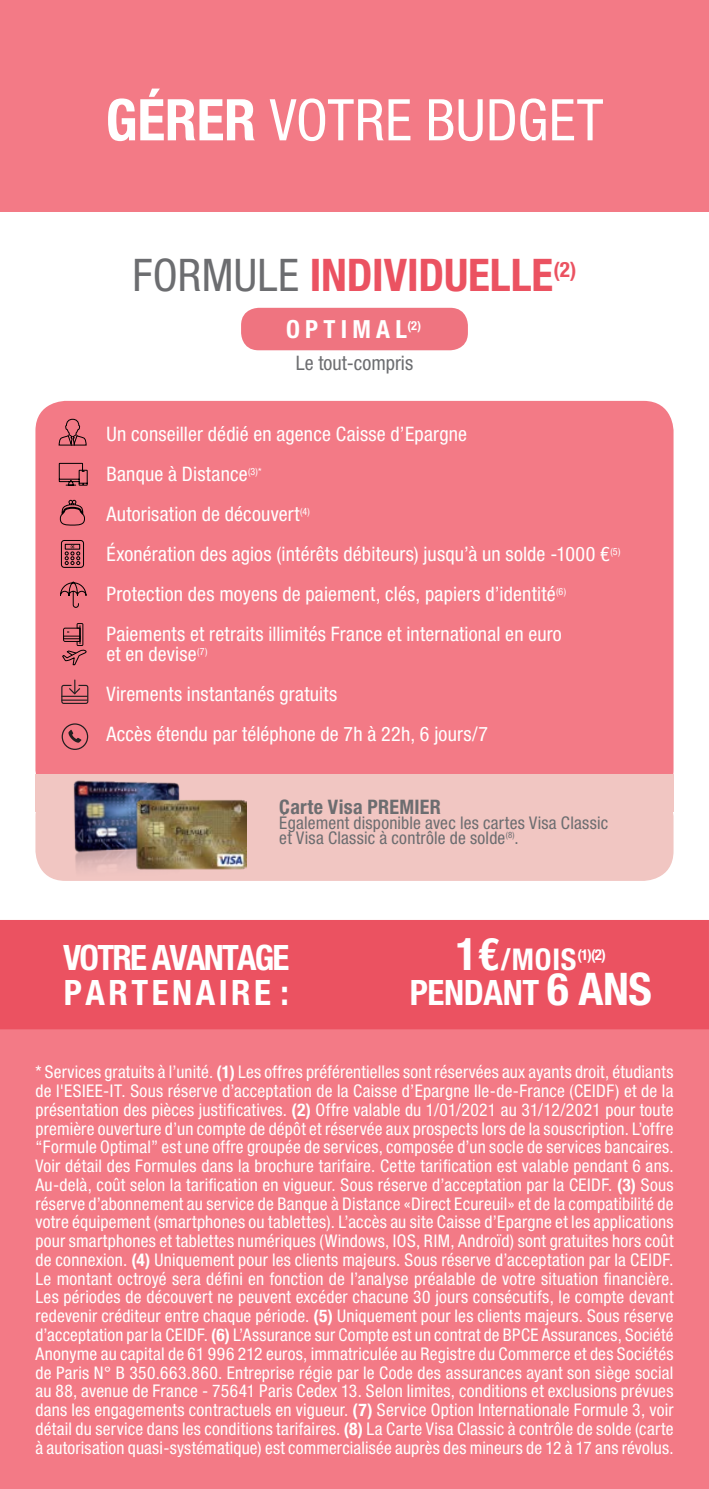
<style>
.page{position:relative;width:709px;height:1489px;background:#fff}
.page>*{position:absolute;margin:0;border:0;box-sizing:border-box;transform-origin:0 0}
.t1{font:condensed 57.5px "Helvetica Neue LT Pro";letter-spacing:.005em;color:#fff}
.t2{font:700 condensed 45px "Helvetica Neue LT Pro";letter-spacing:-.005em;color:#eb5261}
.t3{font:700 condensed 35px "Helvetica Neue LT Pro";letter-spacing:-.05em;color:#fff}
.t4{font:700 condensed 35px "Helvetica Neue LT Pro";letter-spacing:-.01em;color:#fff}
.t5{font:700 condensed 35px "Helvetica Neue LT Pro";letter-spacing:.1em;color:#fff}
.t6{font:700 condensed 25px "Helvetica Neue LT Pro";letter-spacing:.215em;color:#fff}
.t7{font:condensed 20px/40px "Helvetica Neue LT Pro";letter-spacing:.01em;color:#fff}
.t8{font:700 condensed 20px "Helvetica Neue LT Pro";letter-spacing:.015em;color:#6c6d70}
.t9{font:condensed 20px "Helvetica Neue LT Pro";color:#6c6d70}
.t10{font:condensed 17.5px/18.8px "Helvetica Neue LT Pro";letter-spacing:.01em;color:#fff;text-align:justify}
.t11{font:condensed 17.5px "Helvetica Neue LT Pro";letter-spacing:.015em;color:#6c6d70}
.t12{font:700 condensed 15px "Helvetica Neue LT Pro";color:#fff}
.s1{font-weight:700}
.s2{font-weight:400;color:#6c6d70}
.s3{font-size:45px}
.s4{font-size:30px}
</style>
<div class="page">
<div style="left:0;top:0;width:709px;height:1488px;background:#f37a86"></div>
<div style="left:0;top:213px;width:709px;height:706px;background:#fff"></div>
<div style="left:0;top:919px;width:709px;height:110px;background:#eb5261"></div>
<div style="left:35px;top:401px;width:638px;height:398px;background:#f37a86;border-radius:30px"></div>
<svg style="left:60px;top:499px;width:25px;height:26px"></svg>
<svg style="left:58px;top:418px;width:29px;height:28px"></svg>
<svg style="left:59px;top:463px;width:29px;height:23px"></svg>
<svg style="left:62px;top:623px;width:25px;height:42px"></svg>
<svg style="left:60px;top:540px;width:24px;height:28px"></svg>
<svg style="left:60px;top:582px;width:27px;height:26px"></svg>
<svg style="left:61px;top:679px;width:27px;height:25px"></svg>
<svg style="left:62px;top:723px;width:26px;height:27px"></svg>
<div style="left:35px;top:774px;width:638px;height:37px;background:#f1c6c2"></div>
<div style="left:35px;top:787px;width:638px;height:93px;background:#f1c6c2;border-radius:30px"></div>
<img style="left:69px;top:780px;width:118px;height:101px">
<img style="left:136px;top:799px;width:110px;height:70px">
<div style="left:241px;top:308px;width:227px;height:42px;background:#ef7480;border-radius:18px"></div>
<p class="t1" style="left:106px;top:86px;width:499px"><span class="s1">GÉRER</span> VOTRE BUDGET</p>
<p class="t2" style="left:132px;top:248px;width:445px"><span class="s2">FORMULE</span> INDIVIDUELLE<sup>(2)</sup></p>
<h3 class="t6" style="left:286px;top:314px;width:137px">OPTIMAL<sup>(2)</sup></h3>
<p class="t9" style="left:296px;top:351px;width:119px">Le tout-compris</p>
<p class="t7" style="left:106px;top:414px;width:515px">Un conseiller dédié en agence Caisse d’Epargne<br>Banque à Distance<sup>(3)*<br></sup>Autorisation de découvert<sup>(4)<br></sup>Éxonération des agios (intérêts débiteurs) jusqu’à un solde -1000 €<sup>(5)<br></sup>Protection des moyens de paiement, clés, papiers d’identité<sup>(6)<br></sup>Paiements et retraits illimités France et international en euro</p>
<p class="t7" style="left:106px;top:634px;width:383px">et en devise<sup>(7)<br></sup>Virements instantanés gratuits<br>Accès étendu par téléphone de 7h à 22h, 6 jours/7</p>
<p class="t8" style="left:279px;top:794px;width:163px">Carte Visa PREMIER</p>
<p class="t11" style="left:279px;top:812px;width:330px">Également disponible avec les cartes Visa Classic</p>
<p class="t11" style="left:279px;top:827px;width:241px">et Visa Classic à contrôle de solde<sup>(8)</sup>.</p>
<p class="t3" style="left:63px;top:936px;width:228px">VOTRE AVANTAGE</p>
<p class="t5" style="left:64px;top:971px;width:226px">PARTENAIRE :</p>
<p class="t12" style="left:456px;top:945px;width:151px"><span class="s3">1€</span><span class="s4">/MOIS</span>(1)(2)</p>
<p class="t4" style="left:410px;top:971px;width:243px">PENDANT <span class="s3">6 ANS</span></p>
<p class="t10" style="left:35px;top:1062px;width:639px">* Services gratuits à l’unité. <span class="s1">(1)</span> Les offres préférentielles sont réservées aux ayants droit, étudiants de l'ESIEE-IT. Sous réserve d’acceptation de la Caisse d’Epargne Ile-de-France (CEIDF) et de la présentation des pièces justificatives. <span class="s1">(2)</span> Offre valable du 1/01/2021 au 31/12/2021 pour toute première ouverture d’un compte de dépôt et réservée aux prospects lors de la souscription. L’offre “Formule Optimal” est une offre groupée de services, composée d’un socle de services bancaires.<br>Voir détail des Formules dans la brochure tarifaire. Cette tarification est valable pendant 6 ans.<br>Au-delà, coût selon la tarification en vigueur. Sous réserve d’acceptation par la CEIDF. <span class="s1">(3)</span> Sous réserve d’abonnement au service de Banque à Distance «Direct Ecureuil» et de la compatibilité de votre équipement (smartphones ou tablettes). L’accès au site Caisse d’Epargne et les applications pour smartphones et tablettes numériques (Windows, IOS, RIM, Androïd) sont gratuites hors coût de connexion. <span class="s1">(4)</span> Uniquement pour les clients majeurs. Sous réserve d’acceptation par la CEIDF.<br>Le montant octroyé sera défini en fonction de l’analyse préalable de votre situation financière.<br>Les périodes de découvert ne peuvent excéder chacune 30 jours consécutifs, le compte devant redevenir créditeur entre chaque période. <span class="s1">(5)</span> Uniquement pour les clients majeurs. Sous réserve d’acceptation par la CEIDF. <span class="s1">(6)</span> L’Assurance sur Compte est un contrat de BPCE Assurances, Société Anonyme au capital de 61 996 212 euros, immatriculée au Registre du Commerce et des Sociétés de Paris N° B 350.663.860. Entreprise régie par le Code des assurances ayant son siège social au 88, avenue de France - 75641 Paris Cedex 13. Selon limites, conditions et exclusions prévues dans les engagements contractuels en vigueur. <span class="s1">(7)</span> Service Option Internationale Formule 3, voir détail du service dans les conditions tarifaires. <span class="s1">(8)</span> La Carte Visa Classic à contrôle de solde (carte à autorisation quasi-systématique) est commercialisée auprès des mineurs de 12 à 17 ans révolus.</p>
</div>
